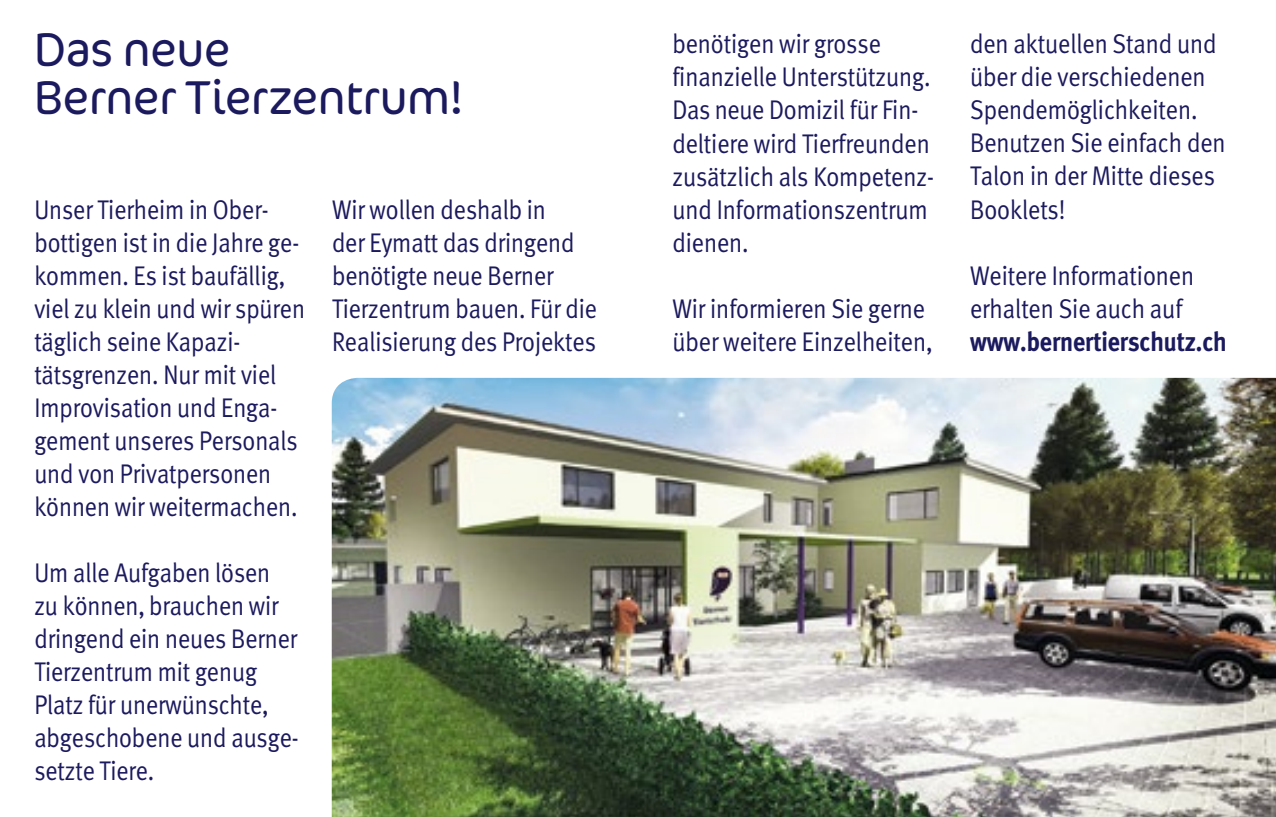
<style>
.page{position:relative;width:1276px;height:817px;background:#fff}
.page>*{position:absolute;margin:0;border:0;box-sizing:border-box;transform-origin:0 0}
.t1{font:300 48px/48px "Cocon OT";letter-spacing:-.015em;color:#1c1a5e}
.t2{font:27px/33px "Meta Corr";letter-spacing:-.03em;color:#1c1a5e;scale:.89 1}
.t3{font:27px/33px "Meta Corr";letter-spacing:-.03em;color:#1c1a5e;scale:.9 1}
.t4{font:700 27px "Meta Corr";letter-spacing:-.03em;color:#1c1a5e;scale:.9 1}
</style>
<div class="page">
<img style="left:332px;top:378px;width:944px;height:438px">
<h1 class="t1" style="left:34px;top:23px;width:431px">Das neue<br>Berner Tierzentrum!</h1>
<p class="t2" style="left:34px;top:192px;width:306px">Unser Tierheim in Ober&shy;bottigen ist in die Jahre ge&shy;kommen. Es ist baufällig, viel zu klein und wir spüren täglich seine Kapazi&shy;tätsgrenzen. Nur mit viel<br>Improvisation und Enga&shy;gement unseres Personals und von Privatpersonen können wir weitermachen.</p>
<p class="t2" style="left:34px;top:555px;width:299px">Um alle Aufgaben lösen zu können, brauchen wir dringend ein neues Berner<br>Tierzentrum mit genug<br>Platz für unerwünschte, abgeschobene und ausge&shy;setzte Tiere.</p>
<p class="t2" style="left:332px;top:192px;width:300px">Wir wollen deshalb in<br>der Eymatt das dringend benötigte neue Berner<br>Tierzentrum bauen. Für die<br>Realisierung des Projektes</p>
<p class="t3" style="left:672px;top:27px;width:293px">benötigen wir grosse finanzielle Unterstützung.<br>Das neue Domizil für Fin&shy;deltiere wird Tierfreunden zusätzlich als Kompetenz&shy;und Informationszentrum dienen.</p>
<p class="t3" style="left:672px;top:291px;width:291px">Wir informieren Sie gerne über weitere Einzelheiten,</p>
<p class="t3" style="left:969px;top:27px;width:286px">den aktuellen Stand und über die verschiedenen<br>Spendemöglichkeiten.<br>Benutzen Sie einfach den<br>Talon in der Mitte dieses<br>Booklets!</p>
<p class="t3" style="left:969px;top:258px;width:251px">Weitere Informationen erhalten Sie auch auf</p>
<p class="t4" style="left:969px;top:325px;width:287px">www.bernertierschutz.ch</p>
</div>
